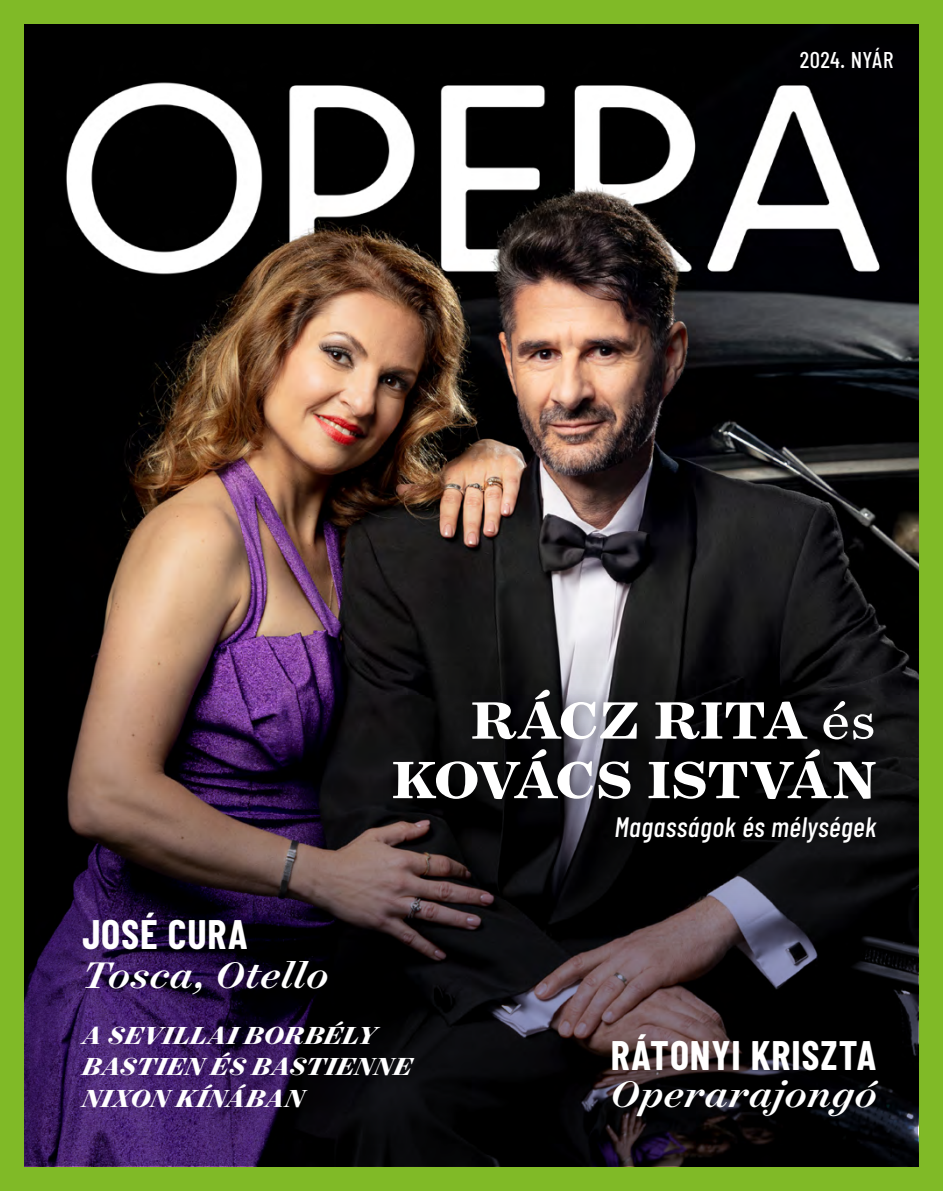
<style>
.page{position:relative;width:943px;height:1191px;background:#80ba27}
.page>*{position:absolute;margin:0;border:0;box-sizing:border-box;transform-origin:0 0}
.t1{font:700 59.5px/59.5px "Surveyor Text";letter-spacing:-.02em;color:#fff;text-align:right}
.t2{font:italic 500 42px "Surveyor Display";letter-spacing:.015em;color:#fff}
.t3{font:700 40.25px "Barlow Condensed";letter-spacing:.02em;color:#fff}
.t4{font:italic 700 28px/31.5px "Surveyor Display";letter-spacing:.025em;color:#fff}
.t5{font:italic 500 28px "Barlow Condensed";letter-spacing:.02em;color:#fff}
.t6{font:500 22.75px "Barlow Condensed";letter-spacing:.02em;color:#fff}
.s1{font-weight:400}
</style>
<div class="page">
<img style="left:25px;top:25px;width:893px;height:610px">
<svg style="left:25px;top:635px;width:893px;height:531px;background:#2b1e2d"></svg>
<div style="left:379px;top:675px;width:511px;height:182px;background:#000;opacity:.4"></div>
<p class="t6" style="left:800px;top:46px;width:95px">2024. NYÁR</p>
<h3 class="t3" style="left:82px;top:909px;width:167px">JOSÉ CURA</h3>
<h2 class="t2" style="left:82px;top:947px;width:247px">Tosca, Otello</h2>
<h1 class="t1" style="left:392px;top:689px;width:486px">RÁCZ RITA <span class="s1">és<br></span>KOVÁCS ISTVÁN</h1>
<p class="t5" style="left:614px;top:809px;width:263px">Magasságok és mélységek</p>
<p class="t4" style="left:82px;top:1018px;width:330px">A SEVILLAI BORBÉLY<br>BASTIEN ÉS BASTIENNE<br>NIXON KÍNÁBAN</p>
<h3 class="t3" style="left:611px;top:1030px;width:267px">RÁTONYI KRISZTA</h3>
<h2 class="t2" style="left:610px;top:1066px;width:267px">Operarajongó</h2>
</div>
